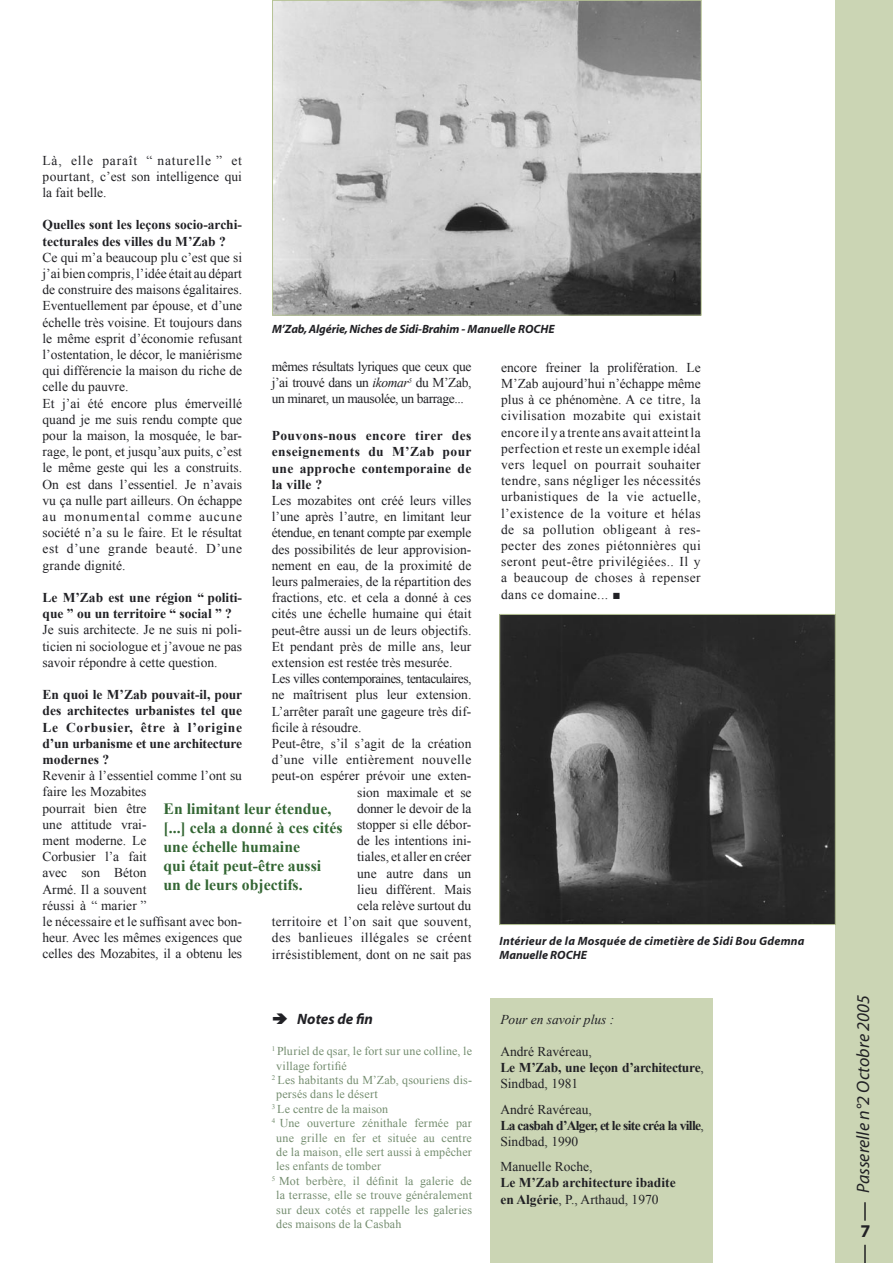
<style>
.page{position:relative;width:893px;height:1263px;background:#fff}
.page>*{position:absolute;margin:0;border:0;box-sizing:border-box;transform-origin:0 0}
.t1{font:italic 18px "Myriad";color:#212125}
.t2{font:700 18px "Myriad";color:#212125}
.t3{font:700 15.75px/18.9px "Times New Roman";color:#363}
.nouveaux_arrivants{font:italic 700 15px "Myriad";color:#212125}
.t4{font:13.5px/16.2px "Times New Roman";color:#212125;text-align:justify}
.t5{font:700 13.5px/16.2px "Times New Roman";color:#212125}
.t6{font:700 13.5px/16.2px "Times New Roman";letter-spacing:-.05em;color:#212125}
.t7{font:700 13.5px/16.2px "Times New Roman";letter-spacing:-.02em;color:#212125}
.t8{font:italic 13.5px "Times New Roman";color:#212125}
.Style_de_paragraphe_1{font:12px/14.4px "Times New Roman";letter-spacing:.015em;color:#738c6e}
.t9{font:italic 700 12px "Myriad";color:#212125}
.t10{font:italic 700 12px "Myriad";letter-spacing:.02em;color:#212125}
.s1{font-style:italic}
.s2{font-weight:400}
.s3{font-weight:700}
</style>
<div class="page">
<div style="left:835px;top:0;width:58px;height:1263px;background:#cbd5b4"></div>
<svg style="left:864px;top:1245px;width:2px;height:18px"></svg>
<svg style="left:864px;top:1202px;width:2px;height:19px"></svg>
<img style="left:274px;top:2px;width:426px;height:312px">
<div style="left:272px;top:0;width:430px;height:316px;border:1px solid #b6c395"></div>
<img style="left:501px;top:616px;width:333px;height:307px">
<div style="left:499px;top:614px;width:337px;height:311px;border:1px solid #b6c395"></div>
<div style="left:490px;top:998px;width:223px;height:264px;background:#cbd5b4"></div>
<p class="t4" style="left:43px;top:152px;width:201px">Là, elle paraît “ naturelle ” et pourtant, c’est son intelligence qui la fait belle.</p>
<p class="t5" style="left:43px;top:216px;width:201px">Quelles sont les leçons socio-archi&shy;tecturales des villes du M’Zab ?</p>
<p class="t4" style="left:43px;top:249px;width:201px">Ce qui m’a beaucoup plu c’est que si j’ai bien compris, l’idée était au départ de construire des maisons égalitaires.<br>Eventuellement par épouse, et d’une échelle très voisine. Et toujours dans le même esprit d’économie refusant l’ostentation, le décor, le maniérisme qui différencie la maison du riche de celle du pauvre.</p>
<p class="t4" style="left:43px;top:395px;width:201px">Et j’ai été encore plus émerveillé quand je me suis rendu compte que pour la maison, la mosquée, le bar&shy;rage, le pont, et jusqu’aux puits, c’est le même geste qui les a construits.<br>On est dans l’essentiel. Je n’avais vu ça nulle part ailleurs. On échappe au monumental comme aucune société n’a su le faire. Et le résultat est d’une grande beauté. D’une grande dignité.</p>
<p class="t5" style="left:43px;top:589px;width:201px">Le M’Zab est une région “ politi&shy;que ” ou un territoire “ social ” ?</p>
<p class="t4" style="left:43px;top:622px;width:201px">Je suis architecte. Je ne suis ni poli&shy;ticien ni sociologue et j’avoue ne pas savoir répondre à cette question.</p>
<p class="t5" style="left:43px;top:686px;width:201px;text-align:justify">En quoi le M’Zab pouvait-il, pour des architectes urbanistes tel que Le Corbusier, être à l’origine d’un urbanisme et une architecture modernes ?</p>
<p class="t4" style="left:43px;top:767px;width:201px;text-align:left">Revenir à l’essentiel comme l’ont su faire les Mozabites<br>pourrait bien être<br>une attitude vrai-<br>ment moderne. Le<br>Corbusier l’a fait<br>avec son Béton<br>Armé. Il a souvent<br>réussi à “ marier ”<br>le nécessaire et le suffisant avec bon&shy;heur. Avec les mêmes exigences que celles des Mozabites, il a obtenu les</p>
<p class="t9" style="left:272px;top:323px;width:284px">M’Zab, Algérie, Niches de Sidi-Brahim - Manuelle ROCHE</p>
<p class="t4" style="left:272px;top:358px;width:201px">mêmes résultats lyriques que ceux que j’ai trouvé dans un <span class="s1">ikomar</span><sup>5</sup> du M’Zab, un minaret, un mausolée, un barrage...</p>
<p class="t5" style="left:272px;top:427px;width:201px;text-align:justify">Pouvons-nous encore tirer des enseignements du M’Zab pour une approche contemporaine de la ville ?</p>
<p class="t4" style="left:272px;top:492px;width:201px">Les mozabites ont créé leurs villes l’une après l’autre, en limitant leur étendue, en tenant compte par exemple des possibilités de leur approvision&shy;nement en eau, de la proximité de leurs palmeraies, de la répartition des fractions, etc. et cela a donné à ces cités une échelle humaine qui était peut-être aussi un de leurs objectifs.<br>Et pendant près de mille ans, leur extension est restée très mesurée.</p>
<p class="t4" style="left:272px;top:670px;width:201px">Les villes contemporaines, tentaculaires, ne maîtrisent plus leur extension.<br>L’arrêter paraît une gageure très dif&shy;ficile à résoudre.</p>
<p class="t4" style="left:272px;top:735px;width:201px;text-align:right">Peut-être, s’il s’agit de la création d’une ville entièrement nouvelle peut-on espérer prévoir une exten&shy;sion maximale et se<br>donner le devoir de la<br>stopper si elle débor-<br>de les intentions ini-<br>tiales, et aller en créer<br>une autre dans un<br>lieu différent. Mais<br>cela relève surtout du<br>territoire et l’on sait que souvent, des banlieues illégales se créent irrésistiblement, dont on ne sait pas</p>
<p class="t4" style="left:501px;top:359px;width:201px">encore freiner la prolifération. Le M’Zab aujourd’hui n’échappe même plus à ce phénomène. A ce titre, la civilisation mozabite qui existait encore il y a trente ans avait atteint la perfection et reste un exemple idéal vers lequel on pourrait souhaiter tendre, sans négliger les nécessités urbanistiques de la vie actuelle, l’existence de la voiture et hélas de sa pollution obligeant à res&shy;pecter des zones piétonnières qui seront peut-être privilégiées.. Il y a beaucoup de choses à repenser dans ce domaine... ■</p>
<p class="t3" style="left:164px;top:799px;width:180px">En limitant leur étendue, [...] cela a donné à ces cités une échelle humaine</p>
<p class="t3" style="left:164px;top:856px;width:159px">qui était peut-être aussi</p>
<p class="t3" style="left:164px;top:875px;width:141px">un de leurs objectifs.</p>
<p class="t10" style="left:500px;top:934px;width:306px">Intérieur de la Mosquée de cimetière de Sidi Bou Gdemna</p>
<p class="t9" style="left:500px;top:949px;width:89px">Manuelle ROCHE</p>
<p class="nouveaux_arrivants" style="left:297px;top:1011px;width:77px">Notes de fin</p>
<p class="Style_de_paragraphe_1" style="left:276px;top:1044px;width:197px;text-indent:-4px"><sup>1</sup> Pluriel de qsar, le fort sur une colline, le village fortifié</p>
<p class="Style_de_paragraphe_1" style="left:276px;top:1073px;width:197px;text-indent:-4px"><sup>2</sup> Les habitants du M’Zab, qsouriens dis&shy;persés dans le désert</p>
<p class="Style_de_paragraphe_1" style="left:272px;top:1101px;width:118px"><sup>3</sup> Le centre de la maison</p>
<p class="Style_de_paragraphe_1" style="left:276px;top:1116px;width:197px;text-align:justify;text-indent:-4px"><sup>4</sup> Une ouverture zénithale fermée par une grille en fer et située au centre de la maison, elle sert aussi à empêcher les enfants de tomber</p>
<p class="Style_de_paragraphe_1" style="left:276px;top:1173px;width:197px;text-align:justify;text-indent:-4px"><sup>5</sup> Mot berbère, il définit la galerie de la terrasse, elle se trouve généralement sur deux cotés et rappelle les galeries des maisons de la Casbah</p>
<p class="t8" style="left:500px;top:1010px;width:115px">Pour en savoir plus :</p>
<p class="t4" style="left:500px;top:1043px;width:93px">André Ravéreau,</p>
<p class="t7" style="left:500px;top:1059px;width:205px">Le M’Zab, une leçon d’architecture<span class="s2">,<br>Sindbad, 1981</span></p>
<p class="t4" style="left:500px;top:1101px;width:93px">André Ravéreau,</p>
<p class="t6" style="left:500px;top:1117px;width:205px">La casbah d’Alger, et le site créa la ville<span class="s2">,<br>Sindbad, 1990</span></p>
<p class="t4" style="left:500px;top:1158px;width:94px">Manuelle Roche,</p>
<p class="t5" style="left:500px;top:1174px;width:177px">Le M’Zab architecture ibadite</p>
<p class="t4" style="left:500px;top:1191px;width:160px"><span class="s3">en Algérie</span>, P., Arthaud, 1970</p>
<p class="t1" style="left:854px;top:1193px;width:199px;rotate:-90deg">Passerelle n°2 Octobre 2005</p>
<p class="t2" style="left:860px;top:1222px;width:11px">7</p>
</div>
